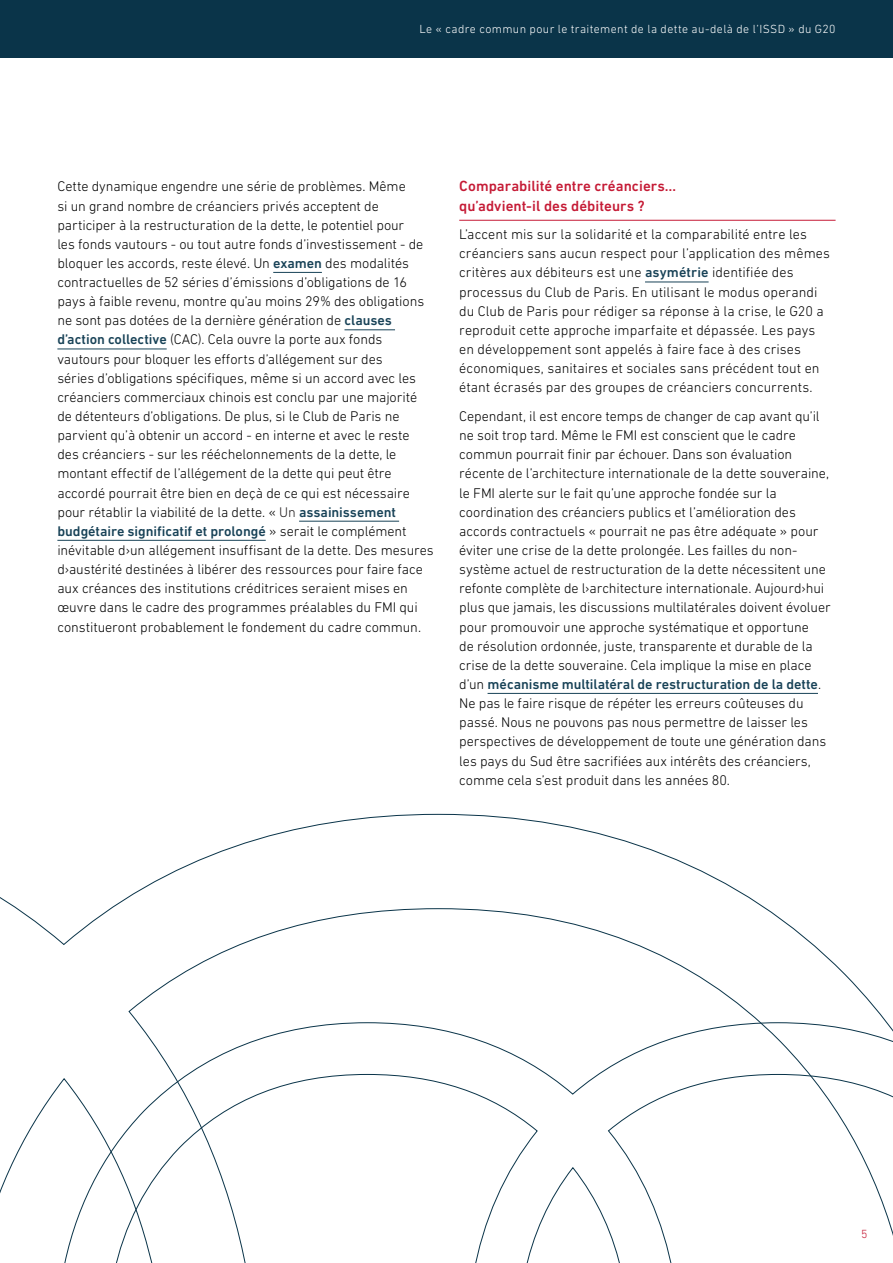
<style>
.page{position:relative;width:893px;height:1263px;background:#fff}
.page>*{position:absolute;margin:0;border:0;box-sizing:border-box;transform-origin:0 0}
.t1{font:500 15px/19.2px "DIN Next LT Pro";letter-spacing:.005em;color:#c51a35}
.t2{font:300 14.25px/19.2px "DIN Next LT Pro";letter-spacing:-.005em;color:#000001}
.t3{font:300 12px "DIN Next LT Pro";letter-spacing:.03em;color:#fff}
.t4{font:300 12px "DIN Next LT Pro";color:#c51a35}
.s1{font-weight:500;color:#184257}
.s2{color:#231f20}
</style>
<div class="page">
<div style="left:0;top:0;width:893px;height:57px;background:#0a3449"></div>
<svg style="left:0;top:814px;width:887px;height:380px"></svg>
<svg style="left:62px;top:1022px;width:831px;height:241px"></svg>
<hr style="left:273px;top:272px;width:49px;height:1px;background:#184257">
<hr style="left:344px;top:330px;width:51px;height:1px;background:#184257">
<hr style="left:57px;top:349px;width:110px;height:1px;background:#184257">
<hr style="left:299px;top:521px;width:100px;height:1px;background:#184257">
<hr style="left:57px;top:540px;width:209px;height:1px;background:#184257">
<hr style="left:459px;top:220px;width:377px;height:1px;background:#c51a35">
<hr style="left:645px;top:282px;width:64px;height:1px;background:#184257">
<hr style="left:488px;top:693px;width:330px;height:1px;background:#184257">
<p class="t3" style="left:419px;top:22px;width:418px">Le « cadre commun pour le traitement de la dette au-delà de l’ISSD » du G20</p>
<p class="t2" style="left:57px;top:177px;width:378px">Cette dynamique engendre une série de problèmes. Même<br>si un grand nombre de créanciers privés acceptent de participer à la restructuration de la dette, le potentiel pour<br>les fonds vautours - ou tout autre fonds d’investissement - de bloquer les accords, reste élevé. Un <span class="s1">examen</span> des modalités contractuelles de 52 séries d’émissions d’obligations de 16 pays à faible revenu, montre qu’au moins 29% des obligations ne sont pas dotées de la dernière génération de <span class="s1">clauses d’action collective</span> (CAC). Cela ouvre la porte aux fonds vautours pour bloquer les efforts d’allégement sur des<br>séries d’obligations spécifiques, même si un accord avec les créanciers commerciaux chinois est conclu par une majorité de détenteurs d’obligations. De plus, si le Club de Paris ne parvient qu’à obtenir un accord - en interne et avec le reste des créanciers - sur les rééchelonnements de la dette, le montant effectif de l’allégement de la dette qui peut être accordé pourrait être bien en deçà de ce qui est nécessaire pour rétablir la viabilité de la dette. « <span class="s2">Un</span> <span class="s1">assainissement budgétaire significatif et prolongé</span> » serait le complément inévitable d›un allégement insuffisant de la dette. Des mesures d›austérité destinées à libérer des ressources pour faire face aux créances des institutions créditrices seraient mises en œuvre dans le cadre des programmes préalables du FMI qui constitueront probablement le fondement du cadre commun.</p>
<p class="t1" style="left:459px;top:177px;width:219px">Comparabilité entre créanciers… qu’advient-il des débiteurs ?</p>
<p class="t2" style="left:459px;top:225px;width:372px">L’accent mis sur la solidarité et la comparabilité entre les créanciers sans aucun respect pour l’application des mêmes critères aux débiteurs est une <span class="s1">asymétrie</span> identifiée des processus du Club de Paris. En utilisant le modus operandi du Club de Paris pour rédiger sa réponse à la crise, le G20 a reproduit cette approche imparfaite et dépassée. Les pays en développement sont appelés à faire face à des crises économiques, sanitaires et sociales sans précédent tout en étant écrasés par des groupes de créanciers concurrents.</p>
<p class="t2" style="left:459px;top:406px;width:373px">Cependant, il est encore temps de changer de cap avant qu’il ne soit trop tard. Même le FMI est conscient que le cadre commUn pourrait finir par échouer. Dans son évaluation récente de l’architecture internationale de la dette souveraine, le FMI alerte sur le fait qu’une approche fondée sur la coordination des créanciers publics et l’amélioration des accords contractuels « pourrait ne pas être adéquate » pour éviter une crise de la dette prolongée. Les failles du non&shy;système actuel de restructuration de la dette nécessitent une refonte complète de l›architecture internationale. Aujourd›hui plus que jamais, les discussions multilatérales doivent évoluer pour promouvoir une approche systématique et opportune<br>de résolution ordonnée, juste, transparente et durable de la crise de la dette souveraine. Cela implique la mise en place d’un <span class="s1">mécanisme multilatéral de restructuration de la dette</span>.<br>Ne pas le faire risque de répéter les erreurs coûteuses du passé. Nous ne pouvons pas nous permettre de laisser les perspectives de développement de toute une génération dans les pays du Sud être sacrifiées aux intérêts des créanciers, comme cela s’est produit dans les années 80.</p>
<p class="t4" style="left:861px;top:1227px;width:8px">5</p>
</div>
